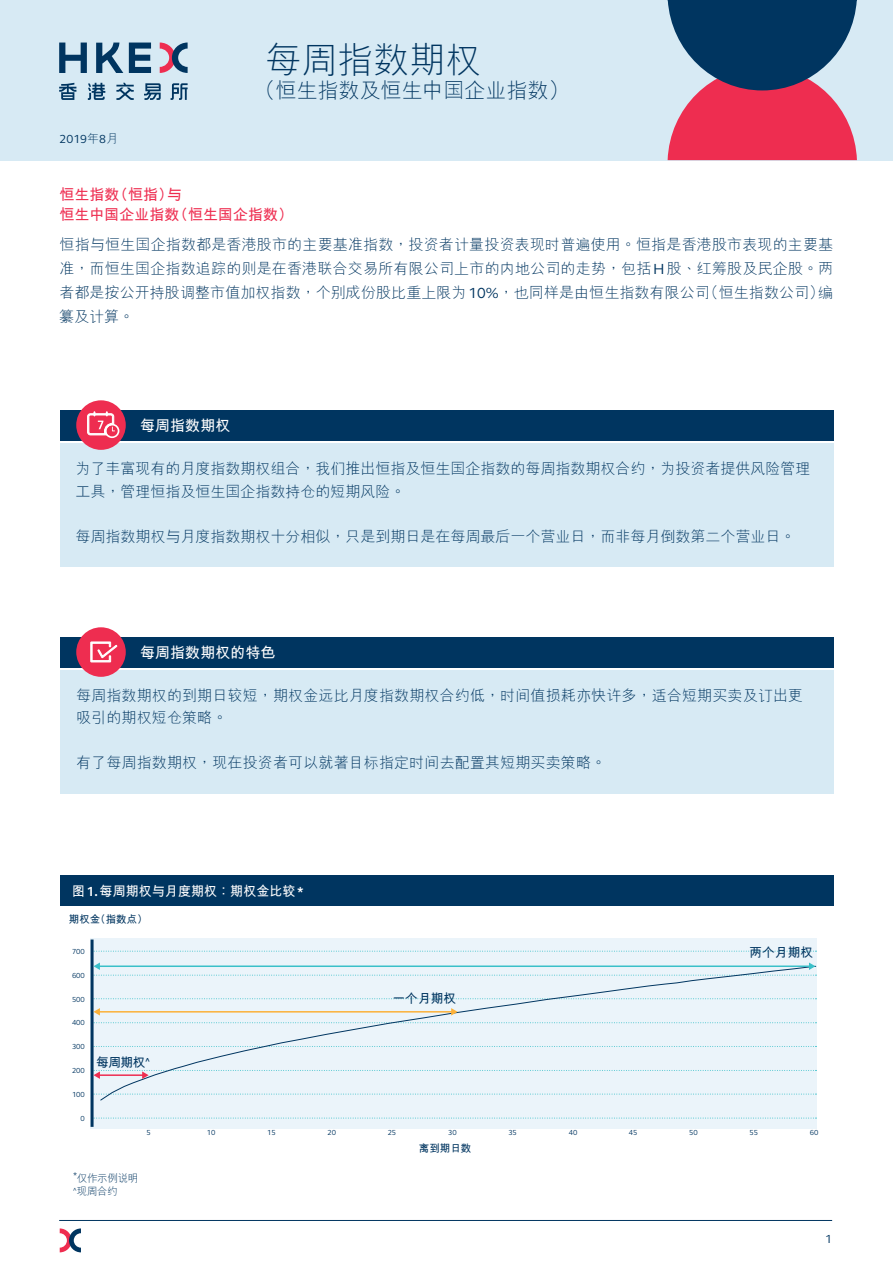
<style>
.page{position:relative;width:893px;height:1263px;background:#fff}
.page>*{position:absolute;margin:0;border:0;box-sizing:border-box;transform-origin:0 0}
.t1{font:300 36px "M Hei HKS";color:#003560}
.t2{font:300 21px "M Hei HKS";color:#003560}
.t3{font:300 15px/24px "M Hei HKS";letter-spacing:.005em;color:#003560}
.t4{font:700 15px/19.5px "M Hei HKS";color:#ee2d50}
.t5{font:700 15px "M Hei HKS";color:#fff}
.t6{font:700 13.5px "M Hei HKS";color:#fff}
.t7{font:700 12.75px "M Hei HKS";color:#003560}
.t8{font:12px "FS Elliot Pro";color:#003560}
.t9{font:700 10.5px "M Hei HKS";color:#003560}
.t10{font:300 10.5px/13.5px "M Hei HKS";letter-spacing:-.03em;color:#003560}
.t11{font:7.5px "FS Elliot Pro";color:#003560}
.s1{font-family:"M Hei HKS";font-weight:300}
.s2{font-family:"FS Elliot Pro";font-weight:400}
.s3{font-family:"FS Elliot Pro"}
</style>
<div class="page">
<svg style="left:60px;top:1228px;width:21px;height:24px"></svg>
<hr style="left:59px;top:1220px;width:773px;height:1px;background:#003560">
<div style="left:0;top:0;width:893px;height:160px;background:#d7eaf4"></div>
<div style="left:60px;top:443px;width:773px;height:123px;background:#d7eaf4"></div>
<div style="left:60px;top:410px;width:773px;height:31px;background:#003560"></div>
<div style="left:60px;top:670px;width:773px;height:124px;background:#d7eaf4"></div>
<svg style="left:171px;top:83px;width:17px;height:17px"></svg>
<svg style="left:116px;top:83px;width:18px;height:17px"></svg>
<svg style="left:129px;top:43px;width:22px;height:30px"></svg>
<svg style="left:59px;top:43px;width:28px;height:30px"></svg>
<svg style="left:96px;top:43px;width:27px;height:30px"></svg>
<svg style="left:160px;top:43px;width:28px;height:30px"></svg>
<svg style="left:144px;top:83px;width:17px;height:17px"></svg>
<svg style="left:88px;top:83px;width:17px;height:17px"></svg>
<svg style="left:59px;top:83px;width:17px;height:17px"></svg>
<div style="left:60px;top:875px;width:773px;height:31px;background:#003560"></div>
<div style="left:76px;top:400px;width:50px;height:50px;background:#ee2d50;border-radius:50%"></div>
<svg style="left:87px;top:411px;width:32px;height:27px"></svg>
<div style="left:60px;top:637px;width:773px;height:30px;background:#003560"></div>
<div style="left:76px;top:627px;width:50px;height:50px;background:#ee2d50;border-radius:50%"></div>
<svg style="left:90px;top:641px;width:28px;height:22px"></svg>
<svg style="left:668px;top:0;width:189px;height:160px"></svg>
<div style="left:91px;top:938px;width:726px;height:190px;background:#ebf4fa"></div>
<svg style="left:94px;top:951px;width:722px;height:1px"></svg>
<svg style="left:94px;top:1118px;width:722px;height:1px"></svg>
<hr style="left:91px;top:939px;width:3px;height:188px;background:#003560">
<svg style="left:100px;top:976px;width:716px;height:125px"></svg>
<svg style="left:93px;top:1070px;width:723px;height:9px"></svg>
<hr style="left:99px;top:1011px;width:353px;height:1px;background:#fcb139">
<svg style="left:451px;top:1008px;width:7px;height:7px"></svg>
<svg style="left:93px;top:1008px;width:7px;height:7px"></svg>
<svg style="left:93px;top:962px;width:723px;height:14px"></svg>
<p class="t8" style="left:60px;top:131px;width:60px">2019<span class="s1">年</span>8<span class="s1">月</span></p>
<h1 class="t1" style="left:265px;top:34px;width:217px">每周指數期權</h1>
<h2 class="t2" style="left:255px;top:76px;width:316px">（恒生指數及恒生中國企業指數）</h2>
<p class="t4" style="left:60px;top:184px;width:235px">恒生指數（恒指）與<br>恒生中國企業指數（恒生國企指數）</p>
<p class="t3" style="left:59px;top:232px;width:776px;text-align:justify">恒指與恒生國企指數都是香港股市的主要基準指數，投資者計量投資表現時普遍使用。恒指是香港股市表現的主要基準，而恒生國企指數追蹤的則是在香港聯合交易所有限公司上市的內地公司的走勢，包括<span class="s2">H</span>股、紅籌股及民企股。兩者都是按公開持股調整市值加權指數，個別成份股比重上限為<span class="s2">10%</span>，也同樣是由恒生指數有限公司（恒生指數公司）編纂及計算。</p>
<p class="t5" style="left:140px;top:415px;width:91px">每周指數期權</p>
<p class="t3" style="left:76px;top:457px;width:736px;line-height:22.5px">為了豐富現有的月度指數期權組合，我們推出恒指及恒生國企指數的每周指數期權合約，為投資者提供風險管理工具，管理恒指及恒生國企指數持倉的短期風險。</p>
<p class="t3" style="left:76px;top:523px;width:721px">每周指數期權與月度指數期權十分相似，只是到期日是在每周最後一個營業日，而非每月倒數第二個營業日。</p>
<p class="t5" style="left:140px;top:642px;width:137px">每周指數期權的特色</p>
<p class="t3" style="left:76px;top:683px;width:729px;line-height:22.5px">每周指數期權的到期日較短，期權金遠比月度指數期權合約低，時間值損耗亦快許多，適合短期買賣及訂出更吸引的期權短倉策略。</p>
<p class="t3" style="left:76px;top:750px;width:532px">有了每周指數期權，現在投資者可以就著目標指定時間去配置其短期買賣策略。</p>
<p class="t6" style="left:72px;top:881px;width:233px">圖<span class="s3">1.</span>每周期權與月度期權：期權金比較<span class="s3">*</span></p>
<p class="t9" style="left:69px;top:912px;width:80px">期權金（指數點）</p>
<p class="t11" style="left:72px;top:946px;width:14px">700</p>
<p class="t11" style="left:72px;top:970px;width:14px">600</p>
<p class="t11" style="left:72px;top:994px;width:14px">500</p>
<p class="t11" style="left:72px;top:1018px;width:14px">400</p>
<p class="t11" style="left:72px;top:1041px;width:14px">300</p>
<p class="t11" style="left:72px;top:1065px;width:14px">200</p>
<p class="t11" style="left:72px;top:1089px;width:14px">100</p>
<p class="t11" style="left:81px;top:1113px;width:6px">0</p>
<p class="t7" style="left:96px;top:1053px;width:55px">每周期權<sup>^</sup></p>
<p class="t7" style="left:392px;top:988px;width:65px">一個月期權</p>
<p class="t7" style="left:749px;top:943px;width:65px">兩個月期權</p>
<p class="t11" style="left:146px;top:1127px;width:6px">5</p>
<p class="t11" style="left:207px;top:1127px;width:10px">10</p>
<p class="t11" style="left:267px;top:1127px;width:10px">15</p>
<p class="t11" style="left:327px;top:1127px;width:10px">20</p>
<p class="t11" style="left:388px;top:1127px;width:10px">25</p>
<p class="t11" style="left:448px;top:1127px;width:10px">30</p>
<p class="t11" style="left:508px;top:1127px;width:10px">35</p>
<p class="t11" style="left:569px;top:1127px;width:10px">40</p>
<p class="t11" style="left:629px;top:1127px;width:10px">45</p>
<p class="t11" style="left:689px;top:1127px;width:10px">50</p>
<p class="t11" style="left:750px;top:1127px;width:10px">55</p>
<p class="t11" style="left:810px;top:1127px;width:10px">60</p>
<p class="t10" style="left:73px;top:1171px;width:67px">*僅作示例說明<sup>^</sup>現周合約</p>
<p class="t9" style="left:419px;top:1140px;width:54px">離到期日數</p>
<p class="t8" style="left:825px;top:1230px;width:8px">1</p>
</div>
